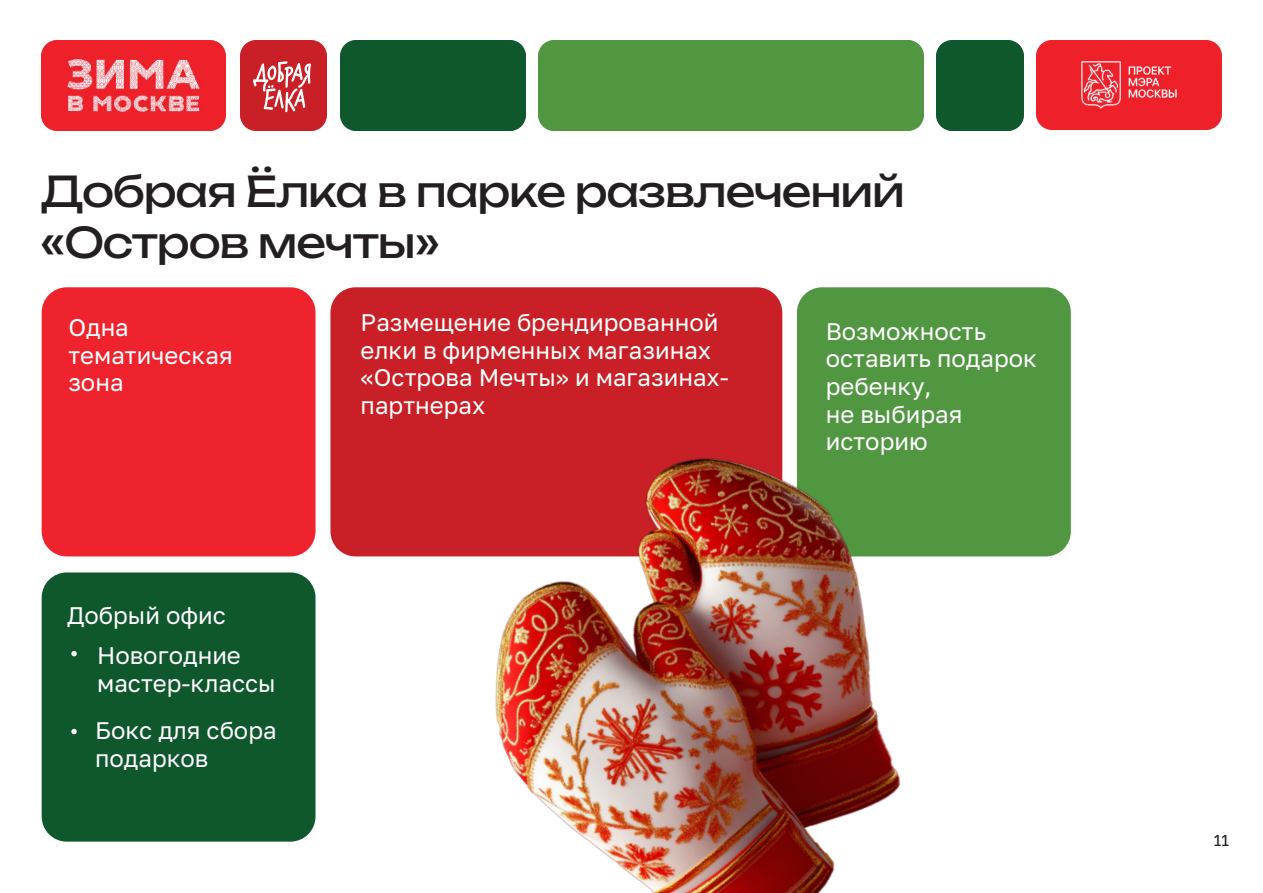
<style>
.page{position:relative;width:1263px;height:893px;background:#fff}
.page>*{position:absolute;margin:0;border:0;box-sizing:border-box;transform-origin:0 0}
.t1{font:41.85px/51.6px "Unbounded";letter-spacing:-.03em;color:#231f20}
.t2{font:24px/27.6px "Golos Text";color:#fff}
.t3{font:15.75px "Golos Text";color:#231f20}
</style>
<div class="page">
<div style="left:42px;top:287px;width:273px;height:269px;background:#ee232d;border-radius:25px"></div>
<div style="left:42px;top:572px;width:273px;height:270px;background:#0f572c;border-radius:25px"></div>
<div style="left:797px;top:287px;width:274px;height:269px;background:#519742;border-radius:25px"></div>
<div style="left:330px;top:287px;width:452px;height:269px;background:#c82026;border-radius:25px"></div>
<img style="left:42px;top:40px;width:184px;height:90px">
<img style="left:1036px;top:40px;width:186px;height:90px">
<div style="left:240px;top:40px;width:87px;height:90px;background:#c82026"></div>
<div style="left:937px;top:40px;width:86px;height:90px;background:#0f572c"></div>
<div style="left:340px;top:40px;width:185px;height:90px;background:#0f572c"></div>
<div style="left:539px;top:40px;width:384px;height:90px;background:#519742"></div>
<svg style="left:253px;top:61px;width:58px;height:51px"></svg>
<svg style="left:71px;top:651px;width:6px;height:5px"></svg>
<svg style="left:71px;top:729px;width:6px;height:5px"></svg>
<img style="left:330px;top:324px;width:741px;height:569px">
<h1 class="t1" style="left:40px;top:162px;width:867px">Добрая Ёлка в парке развлечений «Остров мечты»</h1>
<p class="t2" style="left:68px;top:314px;width:166px">Одна тематическая зона</p>
<p class="t2" style="left:361px;top:309px;width:370px">Размещение брендированной елки в фирменных магазинах «Острова Мечты» и магазинах&shy;партнерах</p>
<p class="t2" style="left:826px;top:317px;width:213px">Возможность оставить подарок ребенку,<br>не выбирая историю</p>
<p class="t2" style="left:97px;top:596px;width:145px;line-height:39.8px;text-indent:-30px">Добрый офис<br>Новогодние</p>
<p class="t2" style="left:95px;top:659px;width:183px;line-height:47.4px">мастер-классы<br>Бокс для сбора</p>
<p class="t2" style="left:95px;top:744px;width:115px">подарков</p>
<p class="t3" style="left:1214px;top:831px;width:17px">11</p>
</div>
